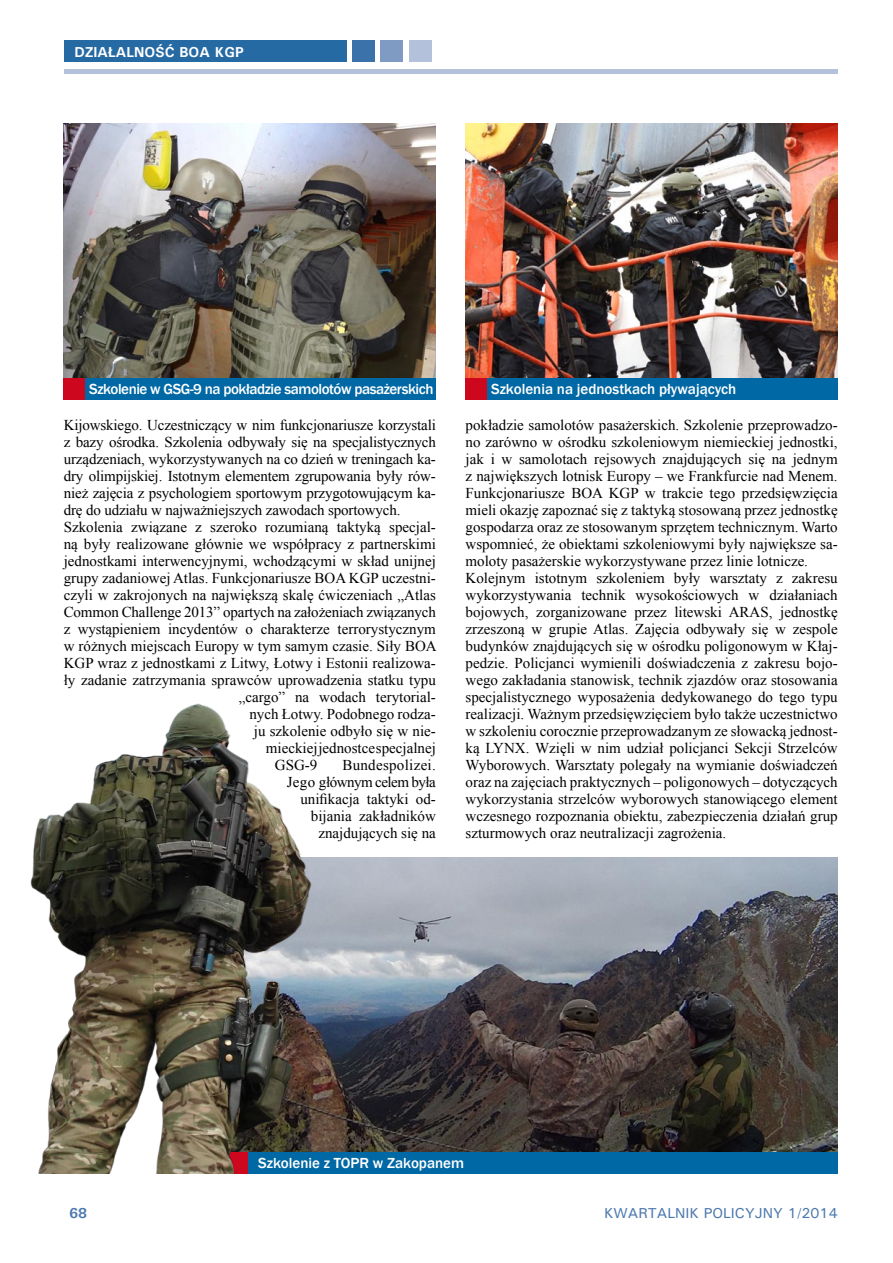
<style>
.page{position:relative;width:893px;height:1263px;background:#fff}
.page>*{position:absolute;margin:0;border:0;box-sizing:border-box;transform-origin:0 0}
.t1{font:15px/17px "Times New Roman";color:#000;text-align:right}
.t2{font:500 15px "Franklin Gothic";letter-spacing:-.01em;color:#fff}
.t3{font:500 15px "Franklin Gothic";letter-spacing:-.03em;color:#fff}
.t4{font:500 14.4px "Univers";color:#4b79ae}
.t5{font:700 14.4px "Univers";color:#fff}
.t6{font:700 14.4px "Univers";color:#4b79ae}
</style>
<div class="page">
<hr style="left:64px;top:70px;width:774px;height:4px;background:#b3c1db">
<div style="left:64px;top:41px;width:283px;height:21px;background:#266aa4"></div>
<div style="left:352px;top:41px;width:23px;height:21px;background:#3a72a9"></div>
<div style="left:380px;top:41px;width:23px;height:21px;background:#809bc3"></div>
<div style="left:409px;top:41px;width:23px;height:21px;background:#b3c1db"></div>
<img style="left:312px;top:857px;width:526px;height:295px">
<div style="left:241px;top:1152px;width:597px;height:22px;background:#0068a4"></div>
<img style="left:64px;top:123px;width:372px;height:255px">
<div style="left:64px;top:378px;width:372px;height:22px;background:#0068a4"></div>
<div style="left:64px;top:378px;width:21px;height:22px;background:#cd071e"></div>
<img style="left:466px;top:123px;width:372px;height:255px">
<div style="left:466px;top:378px;width:372px;height:22px;background:#0068a4"></div>
<div style="left:466px;top:378px;width:21px;height:22px;background:#cd071e"></div>
<img style="left:30px;top:703px;width:282px;height:471px">
<p class="t5" style="left:74px;top:43px;width:171px">DZIAŁALNOŚĆ BOA KGP</p>
<p class="t3" style="left:89px;top:380px;width:346px">Szkolenie w GSG-9 na pokładzie samolotów pasażerskich</p>
<p class="t2" style="left:491px;top:380px;width:247px">Szkolenia na jednostkach pływających</p>
<p class="t1" style="left:64px;top:416px;width:374px">Kijowskiego. Uczestniczący w nim funkcjonariusze korzystali</p>
<p class="t1" style="left:64px;top:433px;width:374px">z bazy ośrodka. Szkolenia odbywały się na specjalistycznych</p>
<p class="t1" style="left:64px;top:450px;width:374px">urządzeniach, wykorzystywanych na co dzień w treningach ka-</p>
<p class="t1" style="left:64px;top:467px;width:374px">dry olimpijskiej. Istotnym elementem zgrupowania były rów-</p>
<p class="t1" style="left:64px;top:484px;width:374px">nież zajęcia z psychologiem sportowym przygotowującym ka-</p>
<p class="t1" style="left:64px;top:501px;width:338px">drę do udziału w najważniejszych zawodach sportowych.</p>
<p class="t1" style="left:64px;top:518px;width:374px">Szkolenia związane z szeroko rozumianą taktyką specjal-</p>
<p class="t1" style="left:64px;top:535px;width:374px">ną były realizowane głównie we współpracy z partnerskimi</p>
<p class="t1" style="left:64px;top:552px;width:374px">jednostkami interwencyjnymi, wchodzącymi w skład unijnej</p>
<p class="t1" style="left:64px;top:569px;width:374px">grupy zadaniowej Atlas. Funkcjonariusze BOA KGP uczestni-</p>
<p class="t1" style="left:64px;top:586px;width:374px">czyli w zakrojonych na największą skalę ćwiczeniach „Atlas</p>
<p class="t1" style="left:64px;top:603px;width:374px">Common Challenge 2013” opartych na założeniach związanych</p>
<p class="t1" style="left:64px;top:620px;width:374px">z wystąpieniem incydentów o charakterze terrorystycznym</p>
<p class="t1" style="left:64px;top:637px;width:374px">w różnych miejscach Europy w tym samym czasie. Siły BOA</p>
<p class="t1" style="left:64px;top:654px;width:374px">KGP wraz z jednostkami z Litwy, Łotwy i Estonii realizowa-</p>
<p class="t1" style="left:64px;top:671px;width:374px">ły zadanie zatrzymania sprawców uprowadzenia statku typu</p>
<p class="t1" style="left:239px;top:688px;width:198px">„cargo” na wodach terytorial-</p>
<p class="t1" style="left:249px;top:705px;width:188px">nych Łotwy. Podobnego rodza-</p>
<p class="t1" style="left:254px;top:722px;width:183px">ju szkolenie odbyło się w nie-</p>
<p class="t1" style="left:266px;top:739px;width:172px">mieckiej jednostce specjalnej</p>
<p class="t1" style="left:275px;top:756px;width:44px">GSG-9</p>
<p class="t1" style="left:287px;top:756px;width:151px">Bundespolizei.<br>Jego głównym celem była unifikacja taktyki od&shy;bijania zakładników znajdujących się na</p>
<p class="t1" style="left:466px;top:416px;width:374px;text-align:left">pokładzie samolotów pasażerskich. Szkolenie przeprowadzo&shy;no zarówno w ośrodku szkoleniowym niemieckiej jednostki, jak i w samolotach rejsowych znajdujących się na jednym z największych lotnisk Europy – we Frankfurcie nad Menem.<br>Funkcjonariusze BOA KGP w trakcie tego przedsięwzięcia mieli okazję zapoznać się z taktyką stosowaną przez jednostkę gospodarza oraz ze stosowanym sprzętem technicznym. Warto wspomnieć, że obiektami szkoleniowymi były największe sa&shy;moloty pasażerskie wykorzystywane przez linie lotnicze.<br>Kolejnym istotnym szkoleniem były warsztaty z zakresu wykorzystywania technik wysokościowych w działaniach bojowych, zorganizowane przez litewski ARAS, jednostkę zrzeszoną w grupie Atlas. Zajęcia odbywały się w zespole budynków znajdujących się w ośrodku poligonowym w Kłaj&shy;pedzie. Policjanci wymienili doświadczenia z zakresu bojo&shy;wego zakładania stanowisk, technik zjazdów oraz stosowania specjalistycznego wyposażenia dedykowanego do tego typu realizacji. Ważnym przedsięwzięciem było także uczestnictwo w szkoleniu corocznie przeprowadzanym ze słowacką jednost&shy;ką LYNX. Wzięli w nim udział policjanci Sekcji Strzelców Wyborowych. Warsztaty polegały na wymianie doświadczeń oraz na zajęciach praktycznych – poligonowych – dotyczących wykorzystania strzelców wyborowych stanowiącego element wczesnego rozpoznania obiektu, zabezpieczenia działań grup szturmowych oraz neutralizacji zagrożenia.</p>
<p class="t2" style="left:258px;top:1154px;width:207px">Szkolenie z TOPR w Zakopanem</p>
<p class="t6" style="left:69px;top:1204px;width:20px">68</p>
<p class="t4" style="left:604px;top:1204px;width:235px">KWARTALNIK POLICYJNY 1/2014</p>
</div>
